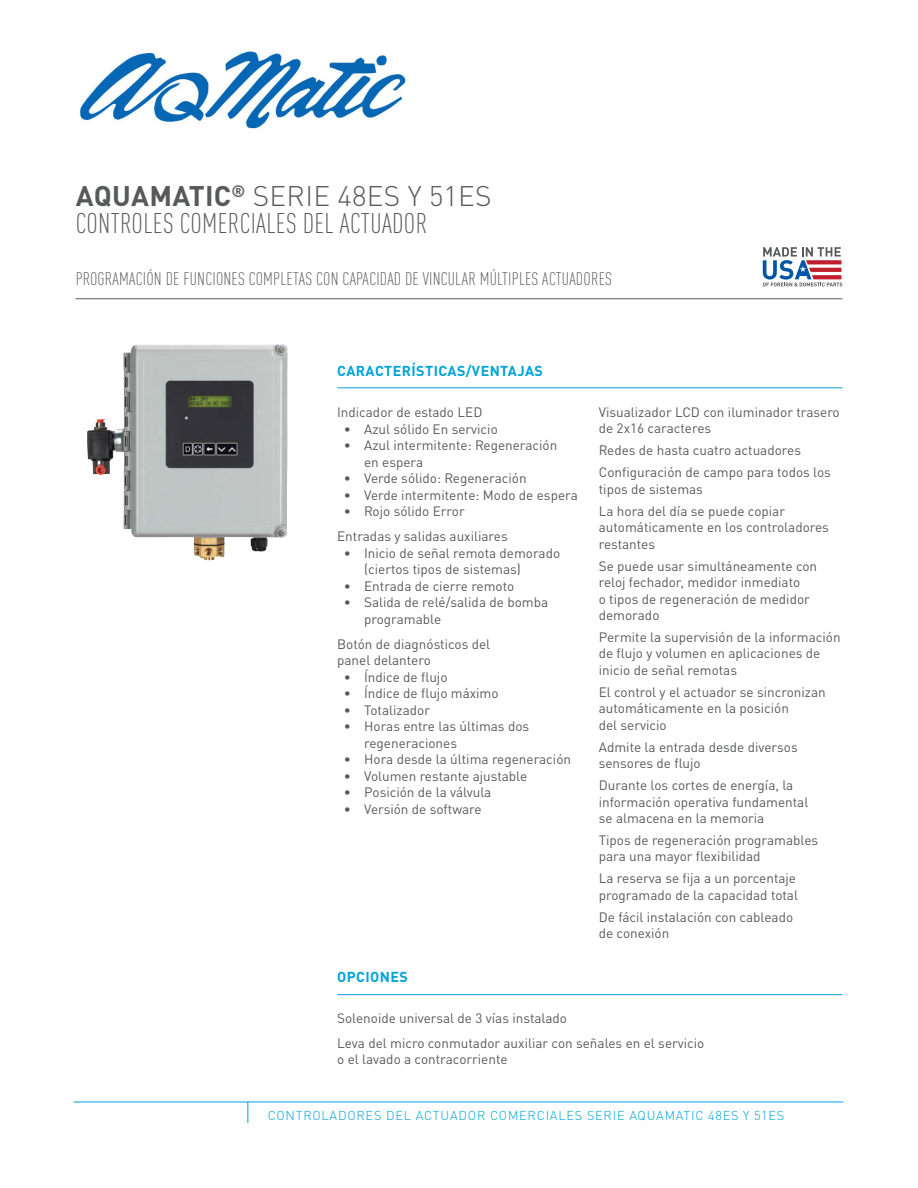
<style>
.page{position:relative;width:918px;height:1188px;background:#fff}
.page>*{position:absolute;margin:0;border:0;box-sizing:border-box;transform-origin:0 0}
.t1{font:300 condensed 28.05px/27px "DIN Pro";letter-spacing:.01em;color:#58595b}
.t2{font:300 condensed 18px "DIN Pro";letter-spacing:.01em;color:#58595b}
.t3{font:700 14.25px "DIN Pro";letter-spacing:.03em;color:#00a3d8}
.t4{font:13.5px/16.5px "DIN Pro";color:#58595b}
.t5{font:300 12.75px "DIN Pro";letter-spacing:.06em;color:#00a3d8}
.s1{font-weight:700;font-stretch:normal}
.s2{font-stretch:normal}
</style>
<div class="page">
<hr style="left:73px;top:1102px;width:770px;height:1px;background:#00a3d8">
<hr style="left:76px;top:298px;width:766px;height:1px;background:#58595b">
<svg style="left:247px;top:1102px;width:1px;height:21px"></svg>
<hr style="left:337px;top:994px;width:505px;height:1px;background:#00a3d8">
<img style="left:87px;top:344px;width:193px;height:185px">
<svg style="left:763px;top:247px;width:79px;height:39px"></svg>
<hr style="left:337px;top:387px;width:505px;height:1px;background:#00a3d8">
<img style="left:79px;top:51px;width:328px;height:79px">
<h1 class="t1" style="left:76px;top:181px;width:418px"><span class="s1">AQUAMATIC</span><sup>®</sup> <span class="s2">SERIE 48ES Y 51ES<br></span>CONTROLES COMERCIALES DEL ACTUADOR</h1>
<h2 class="t2" style="left:76px;top:266px;width:538px">PROGRAMACIÓN DE FUNCIONES COMPLETAS CON CAPACIDAD DE VINCULAR MÚLTIPLES ACTUADORES</h2>
<p class="t3" style="left:337px;top:359px;width:207px">CARACTERÍSTICAS/VENTAJAS</p>
<p class="t4" style="left:337px;top:403px;width:147px">Indicador de estado LED</p>
<p class="t4" style="left:344px;top:419px;width:155px">• Azul sólido En servicio</p>
<p class="t4" style="left:364px;top:436px;width:195px;text-indent:-20px">• Azul intermitente: Regeneración en espera</p>
<p class="t4" style="left:344px;top:469px;width:184px">• Verde sólido: Regeneración</p>
<p class="t4" style="left:344px;top:485px;width:235px">• Verde intermitente: Modo de espera</p>
<p class="t4" style="left:337px;top:497px;width:172px;line-height:25.2px;text-indent:7px">• Rojo sólido Error<br>Entradas y salidas auxiliares</p>
<p class="t4" style="left:364px;top:543px;width:198px;text-indent:-20px">• Inicio de señal remota demorado (ciertos tipos de sistemas)</p>
<p class="t4" style="left:344px;top:576px;width:172px">• Entrada de cierre remoto</p>
<p class="t4" style="left:364px;top:593px;width:186px;text-indent:-20px">• Salida de relé/salida de bomba programable</p>
<p class="t4" style="left:337px;top:634px;width:155px">Botón de diagnósticos del panel delantero</p>
<p class="t4" style="left:344px;top:667px;width:105px">• Índice de flujo</p>
<p class="t4" style="left:344px;top:684px;width:156px">• Índice de flujo máximo</p>
<p class="t4" style="left:344px;top:700px;width:88px">• Totalizador</p>
<p class="t4" style="left:364px;top:717px;width:167px;text-indent:-20px">• Horas entre las últimas dos regeneraciones</p>
<p class="t4" style="left:344px;top:750px;width:229px">• Hora desde la última regeneración</p>
<p class="t4" style="left:344px;top:766px;width:185px">• Volumen restante ajustable</p>
<p class="t4" style="left:344px;top:783px;width:149px">• Posición de la válvula</p>
<p class="t4" style="left:344px;top:799px;width:139px">• Versión de software</p>
<p class="t4" style="left:599px;top:402px;width:243px">Visualizador LCD con iluminador trasero de 2x16 caracteres</p>
<p class="t4" style="left:599px;top:438px;width:234px;line-height:21.9px">Redes de hasta cuatro actuadores<br>Configuración de campo para todos los</p>
<p class="t4" style="left:599px;top:477px;width:188px;line-height:21.9px">tipos de sistemas<br>La hora del día se puede copiar</p>
<p class="t4" style="left:599px;top:518px;width:232px">automáticamente en los controladores restantes</p>
<p class="t4" style="left:599px;top:556px;width:220px">Se puede usar simultáneamente con reloj fechador, medidor inmediato<br>o tipos de regeneración de medidor demorado</p>
<p class="t4" style="left:599px;top:627px;width:243px">Permite la supervisión de la información de flujo y volumen en aplicaciones de inicio de señal remotas</p>
<p class="t4" style="left:599px;top:682px;width:228px">El control y el actuador se sincronizan automáticamente en la posición<br>del servicio</p>
<p class="t4" style="left:599px;top:737px;width:200px">Admite la entrada desde diversos sensores de flujo</p>
<p class="t4" style="left:599px;top:776px;width:211px">Durante los cortes de energía, la información operativa fundamental se almacena en la memoria</p>
<p class="t4" style="left:599px;top:831px;width:221px">Tipos de regeneración programables para una mayor flexibilidad</p>
<p class="t4" style="left:599px;top:869px;width:201px">La reserva se fija a un porcentaje programado de la capacidad total</p>
<p class="t4" style="left:599px;top:907px;width:196px">De fácil instalación con cableado de conexión</p>
<p class="t3" style="left:337px;top:965px;width:72px">OPCIONES</p>
<p class="t4" style="left:337px;top:1004px;width:369px;line-height:25.2px">Solenoide universal de 3 vías instalado<br>Leva del micro conmutador auxiliar con señales en el servicio</p>
<p class="t4" style="left:337px;top:1050px;width:172px">o el lavado a contracorriente</p>
<p class="t5" style="left:268px;top:1106px;width:518px">CONTROLADORES DEL ACTUADOR COMERCIALES SERIE AQUAMATIC 48ES Y 51ES</p>
</div>
